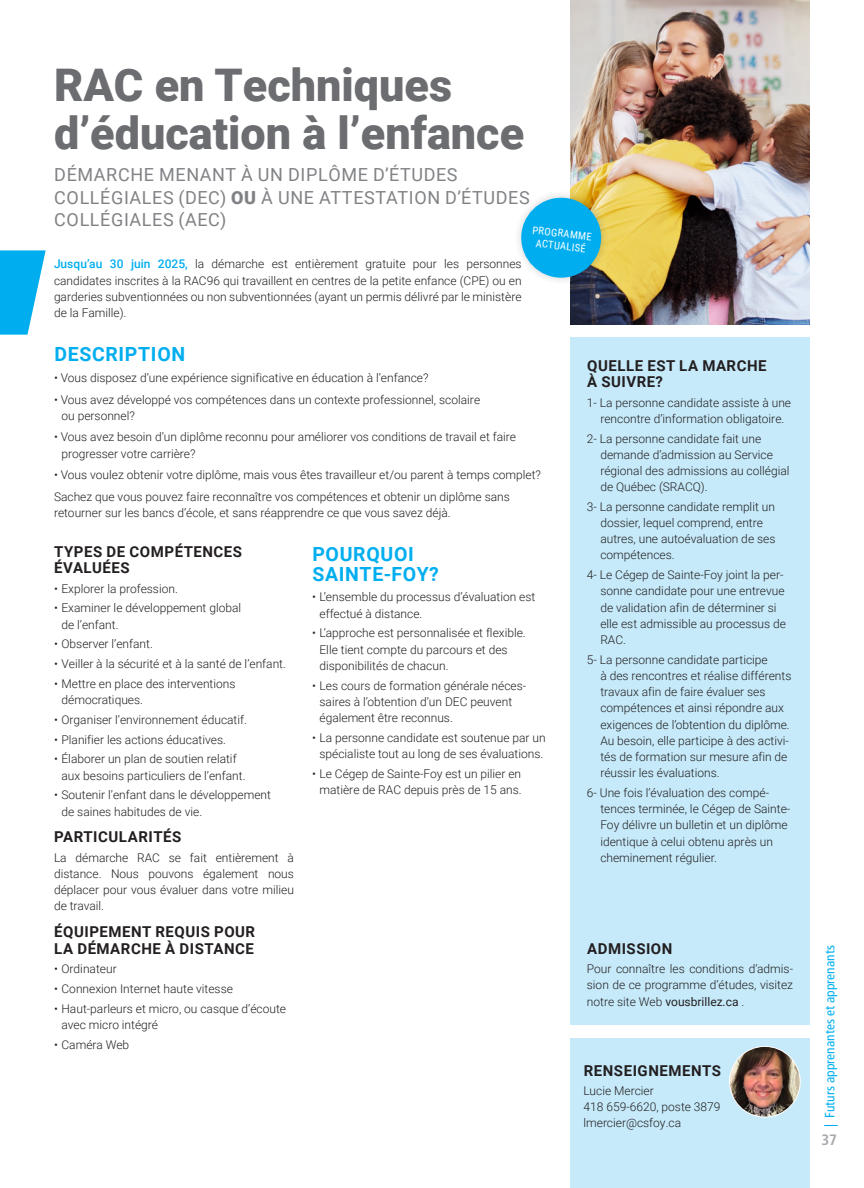
<style>
.page{position:relative;width:864px;height:1188px;background:#fff}
.page>*{position:absolute;margin:0;border:0;box-sizing:border-box;transform-origin:0 0}
.Titre_Programme{font:900 45px/48px "Roboto";color:#6c6d70}
.titre_1{font:700 19.5px/19.5px "Roboto";letter-spacing:.035em;color:#00aeef}
.Catégorie_programme{font:18px/22.5px "Roboto";letter-spacing:.035em;color:#808285}
.titre_2{font:700 15px/16.5px "Roboto";letter-spacing:.035em;color:#231f20}
.t1{font:700 condensed 15px "Frutiger LT Std";color:#a8a9ad}
.t2{font:condensed 13.5px "Frutiger LT Std";color:#00aeef}
.Texte_courant_énumération{font:300 12px/16.2px "Roboto";color:#231f20}
.Texte_courant{font:300 12px/16.2px "Roboto";color:#231f20}
.Marche_à_suivre{font:300 12px/16.2px "Roboto";color:#231f20}
.Marche_à_suivre-2{font:10.5px "Roboto Condensed";color:#fff}
.s1{font-weight:900}
.s2{font-weight:500;color:#00aeef}
.s3{font-weight:400}
</style>
<div class="page">
<div style="left:570px;top:337px;width:240px;height:688px;background:#c6eafa"></div>
<div style="left:570px;top:1038px;width:240px;height:150px;background:#c6eafa"></div>
<img style="left:570px;top:0;width:240px;height:324px">
<img style="left:730px;top:1046px;width:70px;height:71px;border-radius:35px">
<div style="left:729px;top:1046px;width:71px;height:71px;border:1px solid #fff;border-radius:50%"></div>
<svg style="left:0;top:250px;width:46px;height:85px"></svg>
<div style="left:513px;top:190px;width:96px;height:96px;background:#231f20;opacity:.2"></div>
<div style="left:521px;top:198px;width:80px;height:80px;background:#00aeef;border-radius:50%"></div>
<p class="Titre_Programme" style="left:54px;top:59px;width:472px">RAC en Techniques d’éducation à l’enfance</p>
<p class="Catégorie_programme" style="left:54px;top:163px;width:477px">DÉMARCHE MENANT À UN DIPLÔME D’ÉTUDES<br>COLLÉGIALES (DEC) <span class="s1">OU</span> À UNE ATTESTATION D’ÉTUDES<br>COLLÉGIALES (AEC)</p>
<p class="Marche_à_suivre-2" style="left:533px;top:223px;width:61px;rotate:6deg">PROGRAMME</p>
<p class="Marche_à_suivre-2" style="left:537px;top:236px;width:52px;rotate:6deg">ACTUALISÉ</p>
<p class="Texte_courant" style="left:54px;top:256px;width:469px;text-align:justify"><span class="s2">Jusqu’au 30 juin 2025,</span> la démarche est entièrement gratuite pour les personnes candidates inscrites à la RAC96 qui travaillent en centres de la petite enfance (CPE) ou en garderies subventionnées ou non subventionnées (ayant un permis délivré par le ministère de la Famille).</p>
<p class="titre_1" style="left:54px;top:344px;width:132px">DESCRIPTION</p>
<p class="Texte_courant" style="left:54px;top:369px;width:376px">• Vous disposez d’une expérience significative en éducation à l’enfance?</p>
<p class="Texte_courant" style="left:62px;top:391px;width:420px;text-indent:-8px">• Vous avez développé vos compétences dans un contexte professionnel, scolaire ou personnel?</p>
<p class="Texte_courant" style="left:62px;top:429px;width:456px;text-indent:-8px">• Vous avez besoin d’un diplôme reconnu pour améliorer vos conditions de travail et faire progresser votre carrière?</p>
<p class="Texte_courant" style="left:54px;top:466px;width:489px">• Vous voulez obtenir votre diplôme, mais vous êtes travailleur et/ou parent à temps complet?</p>
<p class="Texte_courant" style="left:54px;top:488px;width:457px">Sachez que vous pouvez faire reconnaître vos compétences et obtenir un diplôme sans retourner sur les bancs d’école, et sans réapprendre ce que vous savez déjà.</p>
<p class="titre_2" style="left:54px;top:543px;width:189px">TYPES DE COMPÉTENCES<br>ÉVALUÉES</p>
<p class="Texte_courant_énumération" style="left:54px;top:580px;width:125px">• Explorer la profession.</p>
<p class="Texte_courant_énumération" style="left:62px;top:600px;width:181px;text-indent:-8px">• Examiner le développement global de l’enfant.</p>
<p class="Texte_courant_énumération" style="left:54px;top:636px;width:100px">• Observer l’enfant.</p>
<p class="Texte_courant_énumération" style="left:54px;top:655px;width:233px">• Veiller à la sécurité et à la santé de l’enfant.</p>
<p class="Texte_courant_énumération" style="left:62px;top:675px;width:176px;text-indent:-8px">• Mettre en place des interventions démocratiques.</p>
<p class="Texte_courant_énumération" style="left:54px;top:711px;width:194px">• Organiser l’environnement éducatif.</p>
<p class="Texte_courant_énumération" style="left:54px;top:731px;width:173px">• Planifier les actions éducatives.</p>
<p class="Texte_courant_énumération" style="left:62px;top:751px;width:186px;text-indent:-8px">• Élaborer un plan de soutien relatif aux besoins particuliers de l’enfant.</p>
<p class="Texte_courant_énumération" style="left:62px;top:787px;width:211px;text-indent:-8px">• Soutenir l’enfant dans le développement de saines habitudes de vie.</p>
<p class="titre_2" style="left:54px;top:828px;width:129px">PARTICULARITÉS</p>
<p class="Texte_courant_énumération" style="left:54px;top:849px;width:242px;text-align:justify">La démarche RAC se fait entièrement à distance. Nous pouvons également nous déplacer pour vous évaluer dans votre milieu de travail.</p>
<p class="titre_2" style="left:54px;top:923px;width:202px">ÉQUIPEMENT REQUIS POUR<br>LA DÉMARCHE À DISTANCE</p>
<p class="Texte_courant_énumération" style="left:54px;top:960px;width:64px">• Ordinateur</p>
<p class="Texte_courant_énumération" style="left:54px;top:980px;width:181px">• Connexion Internet haute vitesse</p>
<p class="Texte_courant_énumération" style="left:62px;top:1000px;width:226px;text-indent:-8px">• Haut-parleurs et micro, ou casque d’écoute avec micro intégré</p>
<p class="Texte_courant_énumération" style="left:54px;top:1036px;width:77px">• Caméra Web</p>
<p class="titre_1" style="left:312px;top:544px;width:128px">POURQUOI<br>SAINTE-FOY?</p>
<p class="Texte_courant_énumération" style="left:320px;top:589px;width:217px;text-indent:-8px">• L’ensemble du processus d’évaluation est effectué à distance.</p>
<p class="Texte_courant_énumération" style="left:320px;top:625px;width:208px;text-indent:-8px">• L’approche est personnalisée et flexible.<br>Elle tient compte du parcours et des disponibilités de chacun.</p>
<p class="Texte_courant_énumération" style="left:320px;top:677px;width:208px;text-indent:-8px">• Les cours de formation générale néces&shy;saires à l’obtention d’un DEC peuvent également être reconnus.</p>
<p class="Texte_courant_énumération" style="left:312px;top:729px;width:235px;text-align:center">• La personne candidate est soutenue par un spécialiste tout au long de ses évaluations.</p>
<p class="Texte_courant_énumération" style="left:312px;top:765px;width:211px;text-align:right">• Le Cégep de Sainte-Foy est un pilier en matière de RAC depuis près de 15 ans.</p>
<p class="titre_2" style="left:587px;top:356px;width:181px">QUELLE EST LA MARCHE<br>À SUIVRE?</p>
<p class="Marche_à_suivre" style="left:587px;top:394px;width:206px;text-align:center">1- La personne candidate assiste à une rencontre d’information obligatoire.</p>
<p class="Marche_à_suivre" style="left:600px;top:430px;width:191px;text-indent:-14px">2- La personne candidate fait une demande d’admission au Service régional des admissions au collégial de Québec (SRACQ).</p>
<p class="Marche_à_suivre" style="left:600px;top:498px;width:177px;text-indent:-14px">3- La personne candidate remplit un dossier, lequel comprend, entre autres, une autoévaluation de ses compétences.</p>
<p class="Marche_à_suivre" style="left:600px;top:566px;width:187px;text-indent:-14px">4- Le Cégep de Sainte-Foy joint la per&shy;sonne candidate pour une entrevue de validation afin de déterminer si elle est admissible au processus de<br>RAC.</p>
<p class="Marche_à_suivre" style="left:600px;top:651px;width:193px;text-indent:-14px">5- La personne candidate participe<br>à des rencontres et réalise différents travaux afin de faire évaluer ses compétences et ainsi répondre aux exigences de l’obtention du diplôme.<br>Au besoin, elle participe à des activi&shy;tés de formation sur mesure afin de réussir les évaluations.</p>
<p class="Marche_à_suivre" style="left:600px;top:784px;width:191px;text-indent:-14px">6- Une fois l’évaluation des compé&shy;tences terminée, le Cégep de Sainte-Foy délivre un bulletin et un diplôme identique à celui obtenu après un cheminement régulier.</p>
<p class="titre_2" style="left:587px;top:940px;width:87px">ADMISSION</p>
<p class="Texte_courant" style="left:587px;top:960px;width:208px;text-align:justify">Pour connaître les conditions d’admis&shy;sion de ce programme d’études, visitez notre site Web <span class="s3">vousbrillez.ca</span> .</p>
<p class="titre_2" style="left:584px;top:1061px;width:139px">RENSEIGNEMENTS</p>
<p class="Texte_courant" style="left:584px;top:1082px;width:139px">Lucie Mercier<br>418 659-6620, poste 3879 lmercier@csfoy.ca</p>
<p class="t2" style="left:822px;top:1127px;width:183px;rotate:-90deg">| Futurs apprenantes et apprenants</p>
<p class="t1" style="left:821px;top:1131px;width:17px">37</p>
</div>
